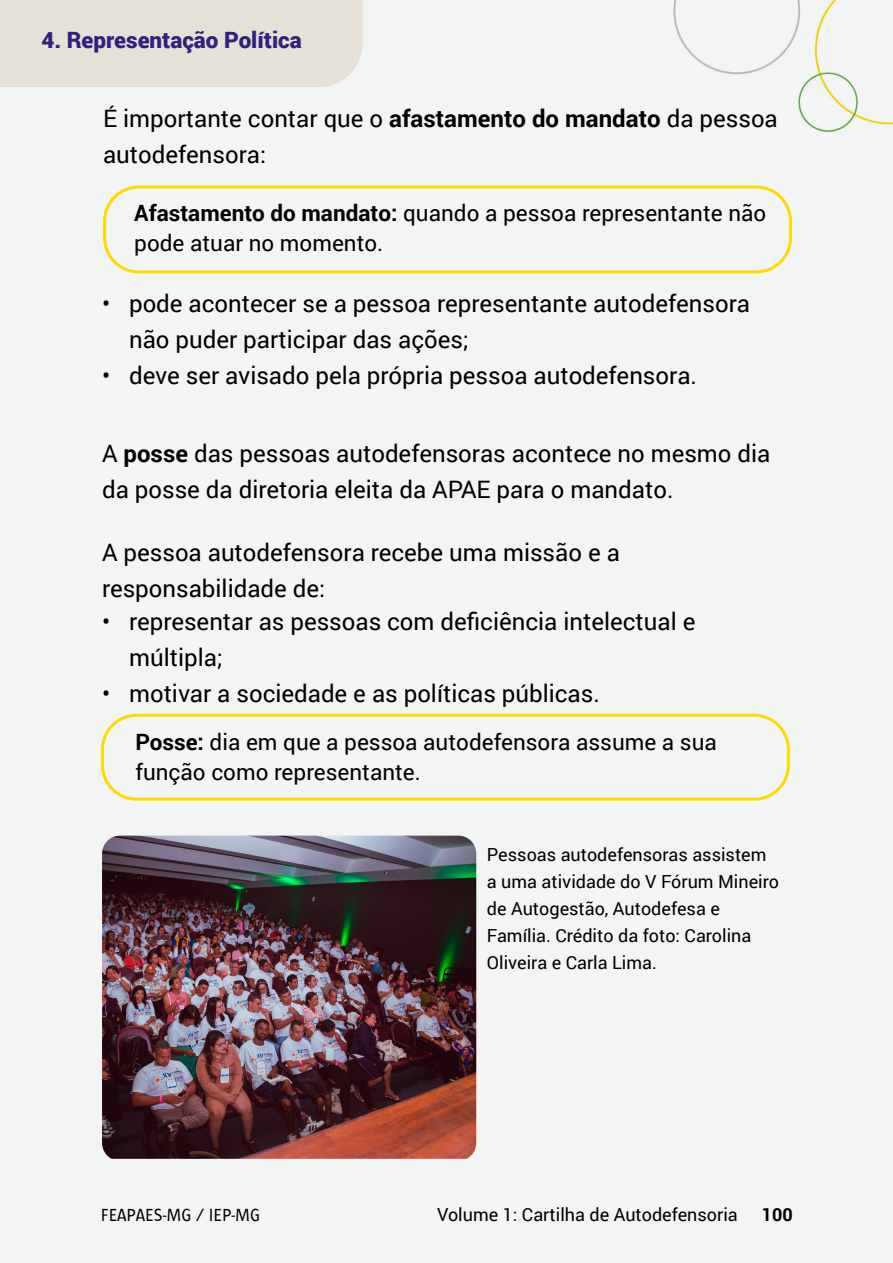
<style>
.page{position:relative;width:893px;height:1263px;background:#f3f4f4}
.page>*{position:absolute;margin:0;border:0;box-sizing:border-box;transform-origin:0 0}
.t1{font:24px/36px "Roboto";color:#000}
.Explicação{font:22.5px/30px "Roboto";color:#000}
.t2{font:900 22.5px "Roboto";color:#302180}
.Legenda_de_foto{font:18px/27px "Roboto";color:#000}
.t3{font:18px "Sun Sans";color:#000}
.t4{font:700 18px "Roboto";color:#000}
.s1{font-weight:700}
</style>
<div class="page">
<img style="left:673px;top:0;width:220px;height:132px">
<div style="left:0;top:0;width:363px;height:87px;background:#e5e1d6"></div>
<div style="left:103px;top:185px;width:689px;height:88px;border:3px solid #ffda00;border-radius:34px"></div>
<div style="left:101px;top:714px;width:689px;height:87px;border:3px solid #ffda00;border-radius:34px"></div>
<img style="left:102px;top:836px;width:374px;height:323px">
<p class="t2" style="left:41px;top:24px;width:262px">4. Representação Política</p>
<p class="t1" style="left:103px;top:100px;width:676px">É importante contar que o <span class="s1">afastamento do mandato</span> da pessoa autodefensora:</p>
<p class="Explicação" style="left:134px;top:197px;width:633px"><span class="s1">Afastamento do mandato:</span> quando a pessoa representante não pode atuar no momento.</p>
<p class="t1" style="left:129px;top:284px;width:623px;text-indent:-27px">• pode acontecer se a pessoa representante autodefensora não puder participar das ações;</p>
<p class="t1" style="left:102px;top:356px;width:596px">• deve ser avisado pela própria pessoa autodefensora.</p>
<p class="t1" style="left:102px;top:435px;width:670px">A <span class="s1">posse</span> das pessoas autodefensoras acontece no mesmo dia da posse da diretoria eleita da APAE para o mandato.</p>
<p class="t1" style="left:102px;top:534px;width:519px">A pessoa autodefensora recebe uma missão e a responsabilidade de:</p>
<p class="t1" style="left:129px;top:602px;width:568px;text-indent:-27px">• representar as pessoas com deficiência intelectual e múltipla;</p>
<p class="t1" style="left:102px;top:674px;width:499px">• motivar a sociedade e as políticas públicas.</p>
<p class="Explicação" style="left:135px;top:726px;width:583px"><span class="s1">Posse:</span> dia em que a pessoa autodefensora assume a sua função como representante.</p>
<p class="Legenda_de_foto" style="left:487px;top:840px;width:294px">Pessoas autodefensoras assistem a uma atividade do V Fórum Mineiro de Autogestão, Autodefesa e<br>Família. Crédito da foto: Carolina<br>Oliveira e Carla Lima.</p>
<p class="t3" style="left:101px;top:1206px;width:161px">FEAPAES-MG / IEP-MG</p>
<p class="Legenda_de_foto" style="left:437px;top:1200px;width:302px">Volume 1: Cartilha de Autodefensoria</p>
<p class="t4" style="left:762px;top:1202px;width:32px">100</p>
</div>
